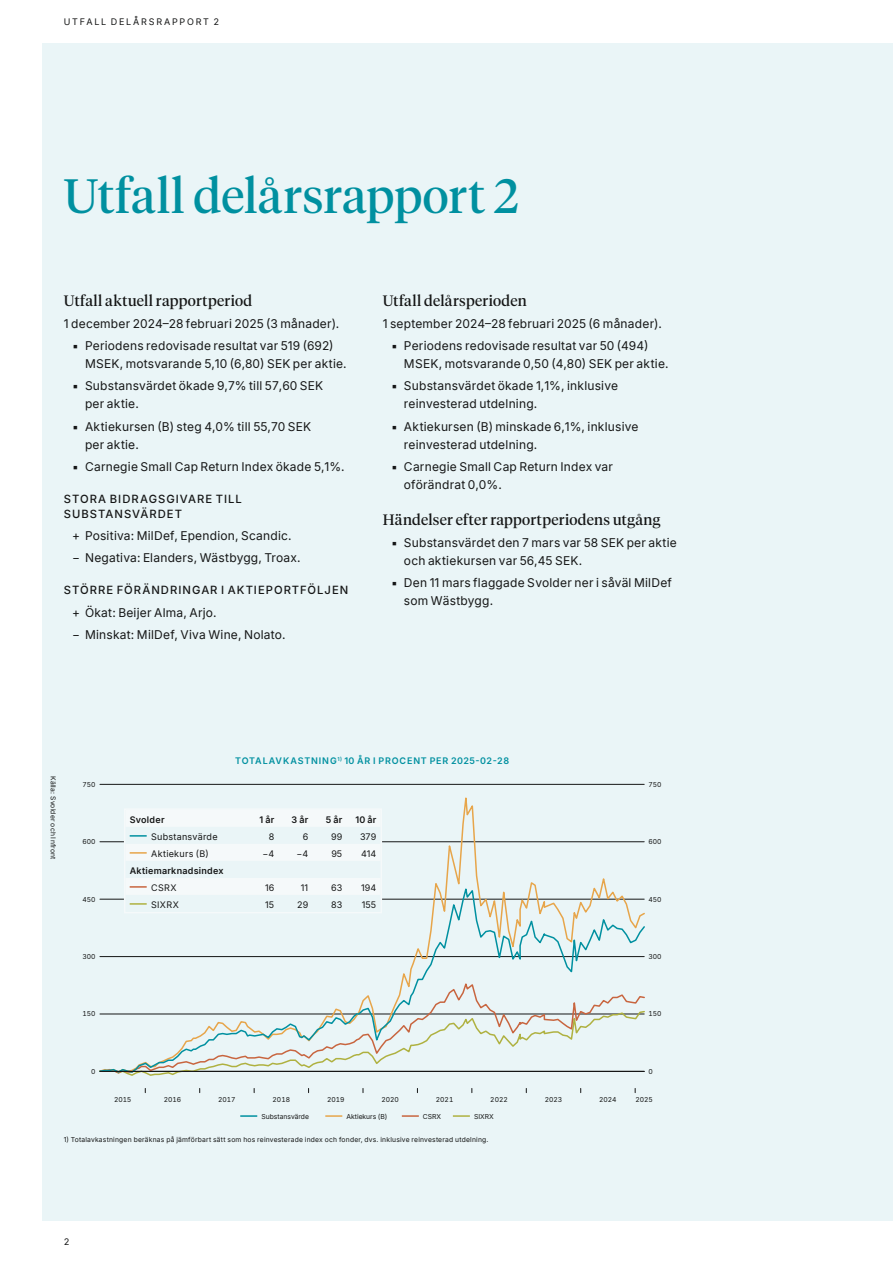
<style>
.page{position:relative;width:893px;height:1263px;background:#fff}
.page>*{position:absolute;margin:0;border:0;box-sizing:border-box;transform-origin:0 0}
.t1{font:48px "Tiempos Headline";letter-spacing:.005em;color:#0090a0}
.t2{font:15px "Tiempos Headline";letter-spacing:.02em;color:#151616}
.t3{font:12px/18px "Inter";letter-spacing:.02em;color:#151616}
.t4{font:500 11.25px/15px "Inter";letter-spacing:.09em;color:#151616}
.t5{font:9px "Inter";letter-spacing:.025em;color:#151616}
.t6{font:600 9px "Inter";letter-spacing:.09em;color:#0090a0}
.t7{font:600 9px "Inter";letter-spacing:.025em;color:#151616}
.t8{font:6.75px "Inter";letter-spacing:.03em;color:#151616}
.t9{font:6.75px "Inter";letter-spacing:.01em;color:#151616}
</style>
<div class="page">
<div style="left:43px;top:43px;width:850px;height:1177px;background:#eaf5f7"></div>
<svg style="left:99px;top:783px;width:546px;height:99px"></svg>
<svg style="left:99px;top:882px;width:546px;height:192px"></svg>
<hr style="left:100px;top:1071px;width:544px;height:1px;background:#151616">
<svg style="left:453px;top:1115px;width:17px;height:2px"></svg>
<svg style="left:402px;top:1115px;width:17px;height:2px"></svg>
<svg style="left:325px;top:1115px;width:17px;height:2px"></svg>
<svg style="left:240px;top:1115px;width:17px;height:2px"></svg>
<svg style="left:123px;top:808px;width:260px;height:106px"></svg>
<p class="t5" style="left:64px;top:15px;width:17px">Utfall</p>
<p class="t5" style="left:111px;top:15px;width:9px">delår</p>
<p class="t5" style="left:149px;top:15px;width:16px">srapport</p>
<p class="t5" style="left:214px;top:15px;width:7px">2</p>
<h1 class="t1" style="left:64px;top:163px;width:457px">Utfall delårsrapport 2</h1>
<p class="t2" style="left:64px;top:290px;width:190px">Utfall aktuell rapportperiod</p>
<p class="t3" style="left:64px;top:314px;width:277px">1 december 2024–28 februari 2025 (3 månader).</p>
<p class="t3" style="left:85px;top:336px;width:263px;text-indent:-13px">▪ Periodens redovisade resultat var 519 (692)<br>MSEK, motsvarande 5,10 (6,80) SEK per aktie.</p>
<p class="t3" style="left:85px;top:377px;width:240px;text-indent:-13px">▪ Substansvärdet ökade 9,7% till 57,60 SEK per aktie.</p>
<p class="t3" style="left:85px;top:417px;width:228px;text-indent:-13px">▪ Aktiekursen (B) steg 4,0% till 55,70 SEK per aktie.</p>
<p class="t3" style="left:72px;top:457px;width:274px">▪ Carnegie Small Cap Return Index ökade 5,1%.</p>
<p class="t4" style="left:64px;top:491px;width:180px">STORA BIDRAGSGIVARE TILL<br>SUBSTANSVÄRDET</p>
<p class="t3" style="left:72px;top:524px;width:230px;line-height:22.2px">+ Positiva: MilDef, Ependion, Scandic. − Negativa: Elanders, Wästbygg, Troax.</p>
<p class="t4" style="left:64px;top:582px;width:286px">STÖRRE FÖRÄNDRINGAR I AKTIEPORTFÖLJEN</p>
<p class="t3" style="left:72px;top:601px;width:215px;line-height:22.2px">+ Ökat: Beijer Alma, Arjo.<br>− Minskat: MilDef, Viva Wine, Nolato.</p>
<p class="t2" style="left:383px;top:290px;width:146px">Utfall delårsperioden</p>
<p class="t3" style="left:383px;top:314px;width:281px">1 september 2024–28 februari 2025 (6 månader).</p>
<p class="t3" style="left:404px;top:336px;width:266px;text-indent:-13px">▪ Periodens redovisade resultat var 50 (494)<br>MSEK, motsvarande 0,50 (4,80) SEK per aktie.</p>
<p class="t3" style="left:404px;top:377px;width:216px;text-indent:-13px">▪ Substansvärdet ökade 1,1%, inklusive reinvesterad utdelning.</p>
<p class="t3" style="left:404px;top:417px;width:236px;text-indent:-13px">▪ Aktiekursen (B) minskade 6,1%, inklusive reinvesterad utdelning.</p>
<p class="t3" style="left:404px;top:457px;width:211px;text-indent:-13px">▪ Carnegie Small Cap Return Index var oförändrat 0,0%.</p>
<p class="t2" style="left:383px;top:509px;width:279px">Händelser efter rapportperiodens utgång</p>
<p class="t3" style="left:404px;top:533px;width:274px;text-indent:-13px">▪ Substansvärdet den 7 mars var 58 SEK per aktie och aktiekursen var 56,45 SEK.</p>
<p class="t3" style="left:404px;top:573px;width:270px;text-indent:-13px">▪ Den 11 mars flaggade Svolder ner i såväl MilDef som Wästbygg.</p>
<p class="t8" style="left:58px;top:776px;width:85px;rotate:90deg">Källa: Svolder och Infront</p>
<p class="t9" style="left:82px;top:779px;width:15px">750</p>
<p class="t9" style="left:82px;top:837px;width:15px">600</p>
<p class="t9" style="left:82px;top:894px;width:15px">450</p>
<p class="t9" style="left:82px;top:951px;width:15px">300</p>
<p class="t9" style="left:82px;top:1009px;width:15px">150</p>
<p class="t6" style="left:235px;top:754px;width:275px">TOTALAVKASTNING<sup>1)</sup> 10 ÅR I PROCENT PER 2025-02-28</p>
<p class="t7" style="left:130px;top:813px;width:36px">Svolder</p>
<p class="t7" style="left:259px;top:813px;width:16px">1 år</p>
<p class="t7" style="left:292px;top:813px;width:18px">3 år</p>
<p class="t7" style="left:326px;top:813px;width:18px">5 år</p>
<p class="t7" style="left:356px;top:813px;width:22px">10 år</p>
<p class="t5" style="left:147px;top:830px;width:72px">Substansvärde</p>
<p class="t5" style="left:269px;top:830px;width:7px">8</p>
<p class="t5" style="left:303px;top:830px;width:7px">6</p>
<p class="t5" style="left:331px;top:830px;width:13px">99</p>
<p class="t5" style="left:360px;top:830px;width:18px">379</p>
<p class="t5" style="left:151px;top:847px;width:59px">Aktiekurs (B)</p>
<p class="t5" style="left:262px;top:847px;width:13px">−4</p>
<p class="t5" style="left:297px;top:847px;width:13px">−4</p>
<p class="t5" style="left:331px;top:847px;width:12px">95</p>
<p class="t5" style="left:361px;top:847px;width:17px">414</p>
<p class="t7" style="left:130px;top:864px;width:95px">Aktiemarknadsindex</p>
<p class="t5" style="left:151px;top:881px;width:27px">CSRX</p>
<p class="t5" style="left:265px;top:881px;width:11px">16</p>
<p class="t5" style="left:301px;top:881px;width:9px">11</p>
<p class="t5" style="left:331px;top:881px;width:13px">63</p>
<p class="t5" style="left:361px;top:881px;width:17px">194</p>
<p class="t5" style="left:151px;top:898px;width:29px">SIXRX</p>
<p class="t5" style="left:265px;top:898px;width:10px">15</p>
<p class="t5" style="left:297px;top:898px;width:13px">29</p>
<p class="t5" style="left:331px;top:898px;width:13px">83</p>
<p class="t5" style="left:362px;top:898px;width:16px">155</p>
<p class="t9" style="left:648px;top:779px;width:15px">750</p>
<p class="t9" style="left:648px;top:837px;width:15px">600</p>
<p class="t9" style="left:648px;top:894px;width:15px">450</p>
<p class="t9" style="left:648px;top:951px;width:15px">300</p>
<p class="t9" style="left:648px;top:1009px;width:15px">150</p>
<p class="t9" style="left:91px;top:1066px;width:6px">0</p>
<p class="t9" style="left:648px;top:1066px;width:6px">0</p>
<p class="t9" style="left:114px;top:1094px;width:19px">2015</p>
<p class="t9" style="left:164px;top:1094px;width:19px">2016</p>
<p class="t9" style="left:218px;top:1094px;width:19px">2017</p>
<p class="t9" style="left:273px;top:1094px;width:19px">2018</p>
<p class="t9" style="left:327px;top:1094px;width:19px">2019</p>
<p class="t9" style="left:381px;top:1094px;width:19px">2020</p>
<p class="t9" style="left:436px;top:1094px;width:19px">2021</p>
<p class="t9" style="left:490px;top:1094px;width:19px">2022</p>
<p class="t9" style="left:545px;top:1094px;width:19px">2023</p>
<p class="t9" style="left:599px;top:1094px;width:19px">2024</p>
<p class="t9" style="left:635px;top:1094px;width:19px">2025</p>
<p class="t9" style="left:261px;top:1111px;width:49px">Substansvärde</p>
<p class="t9" style="left:346px;top:1111px;width:42px">Aktiekurs (B)</p>
<p class="t9" style="left:423px;top:1111px;width:20px">CSRX</p>
<p class="t9" style="left:474px;top:1111px;width:21px">SIXRX</p>
<p class="t8" style="left:64px;top:1134px;width:426px">1) Totalavkastningen beräknas på jämförbart sätt som hos reinvesterade index och fonder, dvs. inklusive reinvesterad utdelning.</p>
<p class="t5" style="left:64px;top:1235px;width:7px">2</p>
</div>
